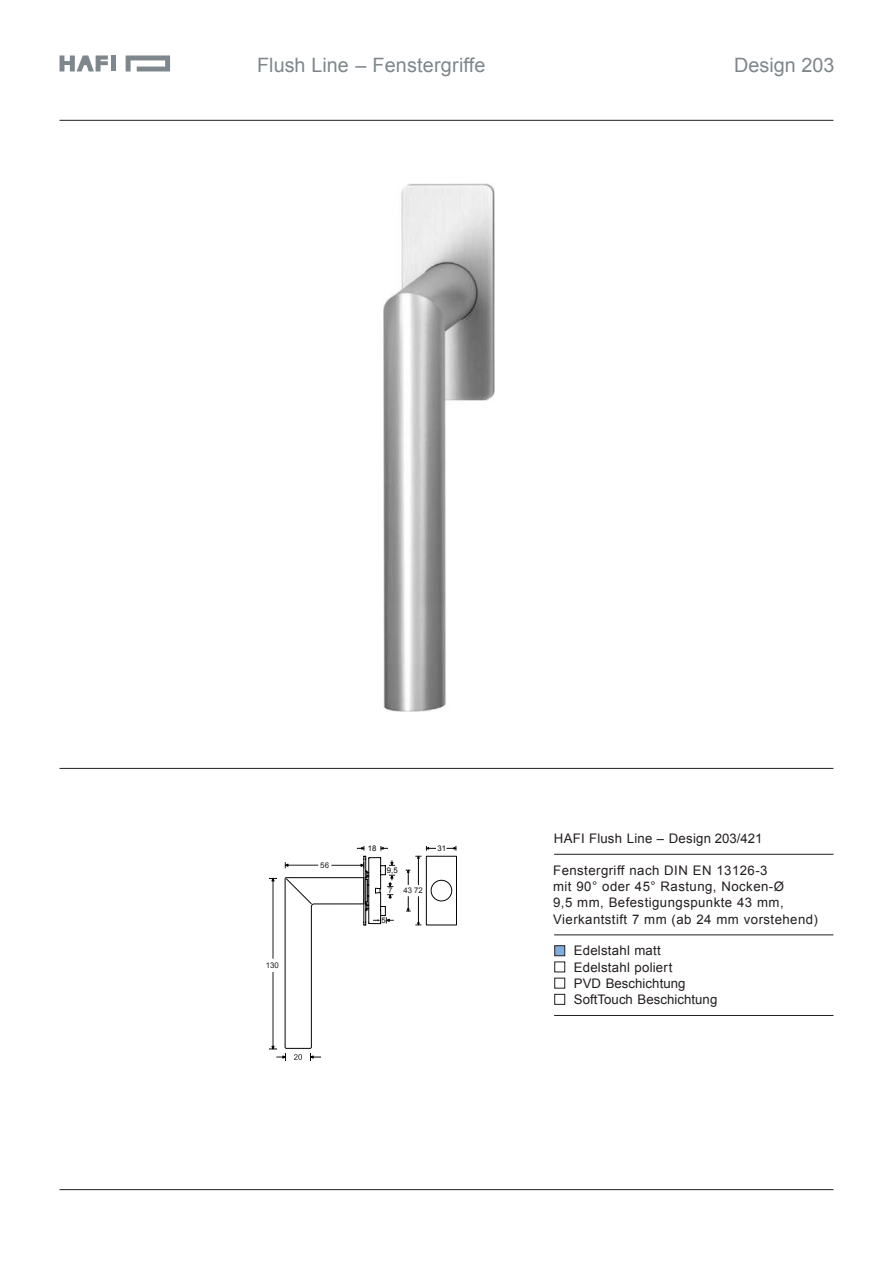
<style>
.page{position:relative;width:893px;height:1263px;background:#fff}
.page>*{position:absolute;margin:0;border:0;box-sizing:border-box;transform-origin:0 0}
.t1{font:19.8px "Arial";color:#7e878c}
.t2{font:13.2px/16.2px "Arial";letter-spacing:.035em;color:#231e1d}
.t3{font:13.2px/16.2px "Arial";letter-spacing:.005em;color:#231e1d}
.t4{font:13.2px "Arial";letter-spacing:.01em;color:#231e1d}
.t5{font:7.8px "Arial";color:#070505}
.t6{font:7.8px "Arial";color:#231e1d}
.t7{font:7.8px "Arial";color:#231d1b}
</style>
<div class="page">
<img style="left:383px;top:184px;width:111px;height:527px">
<hr style="left:60px;top:120px;width:773px;height:1px;background:#231e1d">
<hr style="left:60px;top:1189px;width:773px;height:1px;background:#231e1d">
<hr style="left:60px;top:768px;width:773px;height:1px;background:#231e1d">
<svg style="left:60px;top:55px;width:48px;height:16px"></svg>
<svg style="left:126px;top:55px;width:44px;height:16px"></svg>
<div style="left:111px;top:55px;width:5px;height:16px;background:#7e878c"></div>
<svg style="left:406px;top:896px;width:15px;height:30px"></svg>
<svg style="left:446px;top:846px;width:11px;height:5px"></svg>
<svg style="left:406px;top:846px;width:30px;height:39px"></svg>
<hr style="left:554px;top:854px;width:279px;height:1px;background:#231e1d">
<hr style="left:554px;top:935px;width:279px;height:1px;background:#231e1d">
<hr style="left:554px;top:1015px;width:279px;height:1px;background:#231e1d">
<div style="left:555px;top:945px;width:10px;height:11px;background:#7cafde;border:1px solid #231e1d"></div>
<div style="left:555px;top:962px;width:10px;height:10px;background:#fff;border:1px solid #231e1d"></div>
<div style="left:555px;top:978px;width:10px;height:10px;border:1px solid #231e1d"></div>
<div style="left:555px;top:994px;width:10px;height:10px;background:#fff;border:1px solid #231e1d"></div>
<div style="left:426px;top:856px;width:31px;height:69px;border:1px solid #070505"></div>
<div style="left:431px;top:880px;width:21px;height:21px;border:1px solid #070505;border-radius:50%"></div>
<svg style="left:269px;top:846px;width:126px;height:215px"></svg>
<h1 class="t1" style="left:257px;top:52px;width:230px">Flush Line – Fenstergriffe</h1>
<h1 class="t1" style="left:734px;top:52px;width:102px">Design 203</h1>
<p class="t6" style="left:266px;top:960px;width:15px">130</p>
<p class="t6" style="left:320px;top:860px;width:10px">56</p>
<p class="t5" style="left:368px;top:843px;width:10px">18</p>
<p class="t5" style="left:387px;top:865px;width:12px">9,5</p>
<p class="t7" style="left:388px;top:885px;width:6px">7</p>
<p class="t7" style="left:403px;top:885px;width:21px">43 72</p>
<p class="t5" style="left:381px;top:916px;width:6px">5</p>
<p class="t5" style="left:438px;top:843px;width:10px">31</p>
<p class="t4" style="left:554px;top:829px;width:210px">HAFI Flush Line – Design 203/421</p>
<p class="t2" style="left:553px;top:862px;width:266px">Fenstergriff nach DIN EN 13126-3<br>mit 90° oder 45° Rastung, Nocken-Ø<br>9,5 mm, Befestigungspunkte 43 mm, Vierkantstift 7 mm (ab 24 mm vorstehend)</p>
<p class="t3" style="left:574px;top:943px;width:145px">Edelstahl matt<br>Edelstahl poliert<br>PVD Beschichtung<br>SoftTouch Beschichtung</p>
</div>
